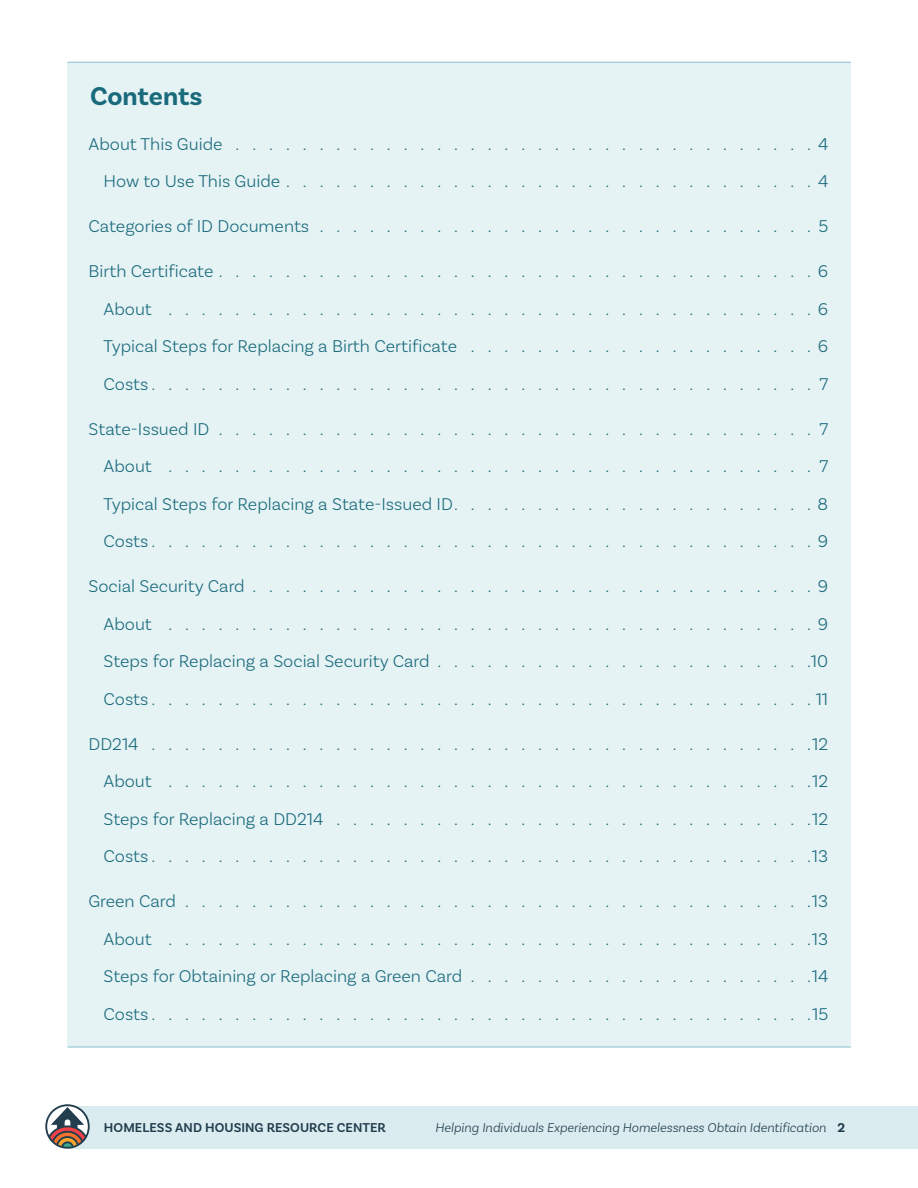
<style>
.page{position:relative;width:918px;height:1188px;background:#fff}
.page>*{position:absolute;margin:0;border:0;box-sizing:border-box;transform-origin:0 0}
.t1{font:700 27px "Basic Sans";letter-spacing:-.005em;color:#196a7b}
.t2{font:300 18px "Basic Sans";color:#196a7b}
.t3{font:italic 300 13.5px "Basic Sans";color:#223d4d}
.t4{font:600 13.5px "Basic Sans";letter-spacing:.005em;color:#223d4d}
.s1{font-weight:700;font-style:normal}
</style>
<div class="page">
<div style="left:66px;top:1106px;width:852px;height:43px;background:#daecef"></div>
<svg style="left:45px;top:1104px;width:45px;height:45px"></svg>
<div style="left:68px;top:62px;width:783px;height:985px;background:#e6f3f5"></div>
<hr style="left:68px;top:1047px;width:783px;height:1px;background:#83c0cb">
<hr style="left:68px;top:62px;width:783px;height:1px;background:#83c0cb">
<h2 class="t1" style="left:90px;top:80px;width:114px">Contents</h2>
<p class="t2" style="left:88px;top:133px;width:741px">About This Guide . . . . . . . . . . . . . . . . . . . . . . . . . . . . . . . . . . . 4</p>
<p class="t2" style="left:103px;top:171px;width:726px">How to Use This Guide . . . . . . . . . . . . . . . . . . . . . . . . . . . . . . . . 4</p>
<p class="t2" style="left:88px;top:216px;width:741px">Categories of ID Documents . . . . . . . . . . . . . . . . . . . . . . . . . . . . . . 5</p>
<p class="t2" style="left:88px;top:261px;width:741px">Birth Certificate . . . . . . . . . . . . . . . . . . . . . . . . . . . . . . . . . . . . 6</p>
<p class="t2" style="left:103px;top:298px;width:726px">About . . . . . . . . . . . . . . . . . . . . . . . . . . . . . . . . . . . . . . . 6</p>
<p class="t2" style="left:103px;top:336px;width:726px">Typical Steps for Replacing a Birth Certificate . . . . . . . . . . . . . . . . . . . . . 6</p>
<p class="t2" style="left:103px;top:373px;width:726px">Costs . . . . . . . . . . . . . . . . . . . . . . . . . . . . . . . . . . . . . . . . 7</p>
<p class="t2" style="left:89px;top:418px;width:741px">State-Issued ID . . . . . . . . . . . . . . . . . . . . . . . . . . . . . . . . . . . . 7</p>
<p class="t2" style="left:103px;top:456px;width:726px">About . . . . . . . . . . . . . . . . . . . . . . . . . . . . . . . . . . . . . . . 7</p>
<p class="t2" style="left:103px;top:493px;width:726px">Typical Steps for Replacing a State-Issued ID . . . . . . . . . . . . . . . . . . . . . . 8</p>
<p class="t2" style="left:103px;top:531px;width:726px">Costs . . . . . . . . . . . . . . . . . . . . . . . . . . . . . . . . . . . . . . . . 9</p>
<p class="t2" style="left:89px;top:576px;width:741px">Social Security Card . . . . . . . . . . . . . . . . . . . . . . . . . . . . . . . . . . 9</p>
<p class="t2" style="left:103px;top:613px;width:726px">About . . . . . . . . . . . . . . . . . . . . . . . . . . . . . . . . . . . . . . . 9</p>
<p class="t2" style="left:103px;top:651px;width:726px">Steps for Replacing a Social Security Card . . . . . . . . . . . . . . . . . . . . . . .10</p>
<p class="t2" style="left:103px;top:688px;width:726px">Costs . . . . . . . . . . . . . . . . . . . . . . . . . . . . . . . . . . . . . . . . 11</p>
<p class="t2" style="left:88px;top:733px;width:741px">DD214 . . . . . . . . . . . . . . . . . . . . . . . . . . . . . . . . . . . . . . . .12</p>
<p class="t2" style="left:103px;top:771px;width:726px">About . . . . . . . . . . . . . . . . . . . . . . . . . . . . . . . . . . . . . . .12</p>
<p class="t2" style="left:103px;top:808px;width:726px">Steps for Replacing a DD214 . . . . . . . . . . . . . . . . . . . . . . . . . . . . .12</p>
<p class="t2" style="left:103px;top:846px;width:726px">Costs . . . . . . . . . . . . . . . . . . . . . . . . . . . . . . . . . . . . . . . .13</p>
<p class="t2" style="left:88px;top:891px;width:741px">Green Card . . . . . . . . . . . . . . . . . . . . . . . . . . . . . . . . . . . . . .13</p>
<p class="t2" style="left:103px;top:928px;width:726px">About . . . . . . . . . . . . . . . . . . . . . . . . . . . . . . . . . . . . . . .13</p>
<p class="t2" style="left:103px;top:966px;width:726px">Steps for Obtaining or Replacing a Green Card . . . . . . . . . . . . . . . . . . . . .14</p>
<p class="t2" style="left:103px;top:1003px;width:726px">Costs . . . . . . . . . . . . . . . . . . . . . . . . . . . . . . . . . . . . . . . .15</p>
<p class="t4" style="left:104px;top:1119px;width:283px">HOMELESS AND HOUSING RESOURCE CENTER</p>
<p class="t3" style="left:435px;top:1119px;width:412px">Helping Individuals Experiencing Homelessness Obtain Identification <span class="s1">2</span></p>
</div>
